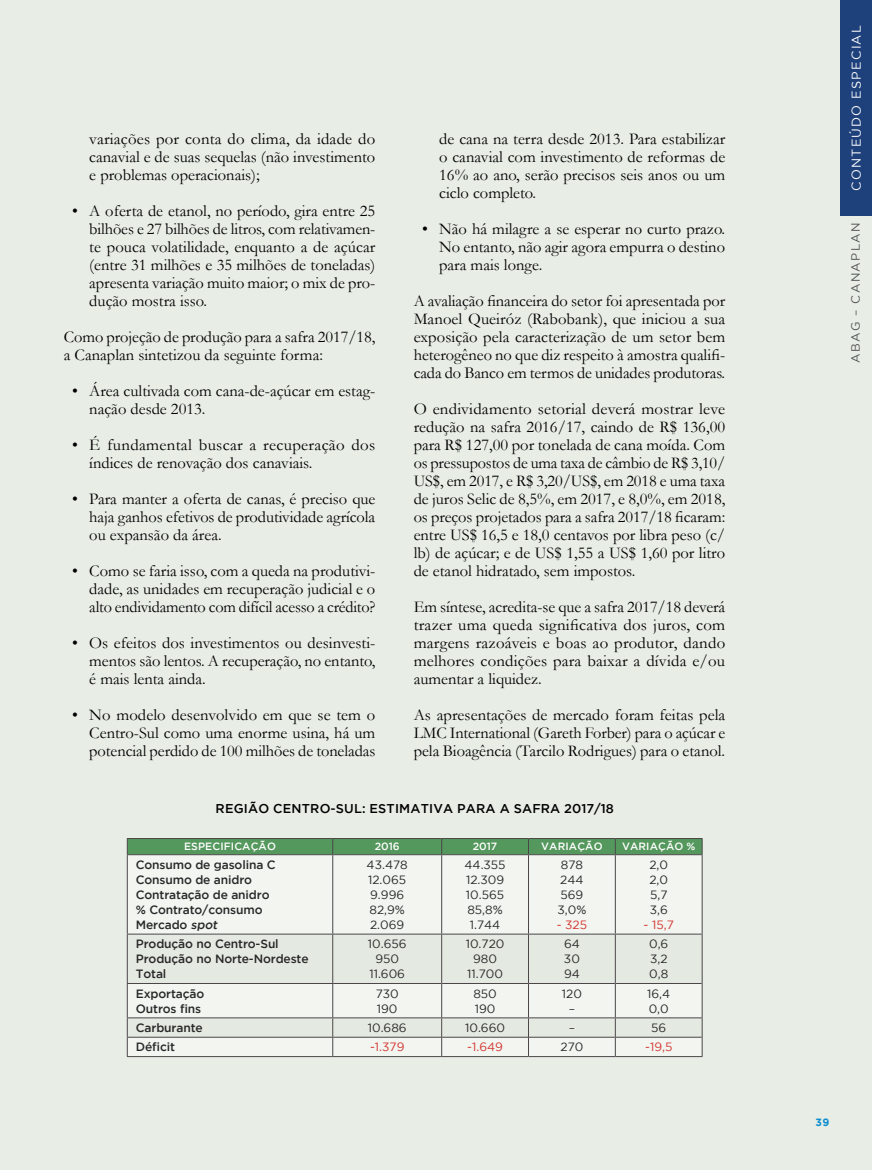
<style>
.page{position:relative;width:872px;height:1170px;background:#fff}
.page>*{position:absolute;margin:0;border:0;box-sizing:border-box;transform-origin:0 0}
.t1{font:16.5px/18px "Garamond";color:#000;text-align:justify}
.t2{font:16.5px/18px "Garamond";letter-spacing:.02em;color:#000}
.t3{font:500 12.75px "Gotham";letter-spacing:.015em;color:#000}
.t4{font:12.75px "Gotham";letter-spacing:.095em;color:#fff}
.t5{font:500 12px/15px "Gotham";letter-spacing:-.01em;color:#292829}
.t6{font:12px/15px "Gotham";color:#292829}
.t7{font:12px "Gotham";color:#d4342e}
.t8{font:12px "Gotham";letter-spacing:.115em;color:#515254}
.t9{font:500 10.5px "Gotham";letter-spacing:.015em;color:#fff}
.t10{font:700 10.5px "Gotham";color:#0e8ece}
</style>
<div class="page">
<div style="left:0;top:0;width:872px;height:1169px;background:#e8eee6"></div>
<div style="left:840px;top:0;width:32px;height:216px;background:#1e407b"></div>
<div style="left:128px;top:855px;width:573px;height:201px;background:#f2f5f0"></div>
<svg style="left:128px;top:934px;width:573px;height:102px"></svg>
<hr style="left:127px;top:854px;width:206px;height:1px;background:#4b4749">
<hr style="left:127px;top:982px;width:206px;height:1px;background:#4b4749">
<hr style="left:127px;top:1036px;width:206px;height:1px;background:#4b4749">
<hr style="left:333px;top:854px;width:109px;height:1px;background:#4b4749">
<hr style="left:442px;top:854px;width:86px;height:1px;background:#4b4749">
<hr style="left:528px;top:854px;width:87px;height:1px;background:#4b4749">
<hr style="left:615px;top:854px;width:87px;height:1px;background:#4b4749">
<hr style="left:333px;top:982px;width:108px;height:1px;background:#4b4749">
<hr style="left:442px;top:982px;width:86px;height:1px;background:#4b4749">
<hr style="left:529px;top:982px;width:86px;height:1px;background:#4b4749">
<hr style="left:616px;top:982px;width:85px;height:1px;background:#4b4749">
<hr style="left:333px;top:1036px;width:108px;height:1px;background:#4b4749">
<hr style="left:442px;top:1036px;width:86px;height:1px;background:#4b4749">
<hr style="left:529px;top:1036px;width:86px;height:1px;background:#4b4749">
<hr style="left:616px;top:1036px;width:85px;height:1px;background:#4b4749">
<div style="left:127px;top:838px;width:575px;height:16px;background:#54985d"></div>
<hr style="left:333px;top:838px;width:109px;height:1px;background:#4b4749">
<hr style="left:442px;top:838px;width:86px;height:1px;background:#4b4749">
<hr style="left:528px;top:838px;width:87px;height:1px;background:#4b4749">
<hr style="left:615px;top:838px;width:87px;height:1px;background:#4b4749">
<hr style="left:127px;top:934px;width:1px;height:48px;background:#4b4749">
<hr style="left:332px;top:934px;width:1px;height:48px;background:#4b4749">
<hr style="left:441px;top:934px;width:1px;height:49px;background:#4b4749">
<hr style="left:528px;top:934px;width:1px;height:49px;background:#4b4749">
<hr style="left:615px;top:934px;width:1px;height:49px;background:#4b4749">
<hr style="left:701px;top:934px;width:1px;height:49px;background:#4b4749">
<hr style="left:127px;top:855px;width:1px;height:78px;background:#4b4749">
<hr style="left:127px;top:933px;width:206px;height:1px;background:#4b4749">
<hr style="left:127px;top:983px;width:1px;height:34px;background:#4b4749">
<hr style="left:127px;top:1017px;width:206px;height:1px;background:#4b4749">
<svg style="left:127px;top:1018px;width:1px;height:38px"></svg>
<hr style="left:127px;top:1056px;width:206px;height:1px;background:#4b4749">
<hr style="left:332px;top:855px;width:1px;height:78px;background:#4b4749">
<hr style="left:332px;top:983px;width:1px;height:34px;background:#4b4749">
<svg style="left:332px;top:1018px;width:1px;height:38px"></svg>
<hr style="left:441px;top:855px;width:1px;height:78px;background:#4b4749">
<hr style="left:528px;top:855px;width:1px;height:78px;background:#4b4749">
<hr style="left:615px;top:855px;width:1px;height:78px;background:#4b4749">
<hr style="left:701px;top:855px;width:1px;height:78px;background:#4b4749">
<hr style="left:441px;top:983px;width:1px;height:34px;background:#4b4749">
<hr style="left:528px;top:983px;width:1px;height:34px;background:#4b4749">
<hr style="left:615px;top:983px;width:1px;height:34px;background:#4b4749">
<hr style="left:701px;top:983px;width:1px;height:34px;background:#4b4749">
<svg style="left:441px;top:1018px;width:1px;height:38px"></svg>
<svg style="left:528px;top:1018px;width:1px;height:38px"></svg>
<svg style="left:615px;top:1018px;width:1px;height:38px"></svg>
<svg style="left:701px;top:1018px;width:1px;height:38px"></svg>
<hr style="left:333px;top:933px;width:109px;height:1px;background:#4b4749">
<hr style="left:333px;top:1017px;width:109px;height:1px;background:#4b4749">
<hr style="left:333px;top:1056px;width:109px;height:1px;background:#4b4749">
<hr style="left:442px;top:933px;width:86px;height:1px;background:#4b4749">
<hr style="left:528px;top:933px;width:87px;height:1px;background:#4b4749">
<hr style="left:615px;top:933px;width:87px;height:1px;background:#4b4749">
<hr style="left:442px;top:1017px;width:86px;height:1px;background:#4b4749">
<hr style="left:528px;top:1017px;width:87px;height:1px;background:#4b4749">
<hr style="left:615px;top:1017px;width:87px;height:1px;background:#4b4749">
<hr style="left:442px;top:1056px;width:86px;height:1px;background:#4b4749">
<hr style="left:528px;top:1056px;width:87px;height:1px;background:#4b4749">
<hr style="left:615px;top:1056px;width:87px;height:1px;background:#4b4749">
<p class="t1" style="left:89px;top:130px;width:287px">variações por conta do clima, da idade do canavial e de suas sequelas (não investimento e problemas operacionais);</p>
<p class="t1" style="left:89px;top:202px;width:287px;text-indent:-17px">• A oferta de etanol, no período, gira entre 25 bilhões e 27 bilhões de litros, com relativamen&shy;te pouca volatilidade, enquanto a de açúcar (entre 31 milhões e 35 milhões de toneladas) apresenta variação muito maior; o mix de pro&shy;dução mostra isso.</p>
<p class="t1" style="left:64px;top:328px;width:313px">Como projeção de produção para a safra 2017/18, a Canaplan sintetizou da seguinte forma:</p>
<p class="t1" style="left:89px;top:382px;width:287px;text-indent:-17px">• Área cultivada com cana-de-açúcar em estag&shy;nação desde 2013.</p>
<p class="t2" style="left:89px;top:436px;width:287px;text-indent:-17px">• É fundamental buscar a recuperação dos índices de renovação dos canaviais.</p>
<p class="t1" style="left:89px;top:490px;width:287px;text-indent:-17px">• Para manter a oferta de canas, é preciso que haja ganhos efetivos de produtividade agrícola ou expansão da área.</p>
<p class="t1" style="left:89px;top:562px;width:288px;text-indent:-17px">• Como se faria isso, com a queda na produtivi&shy;dade, as unidades em recuperação judicial e o alto endividamento com difícil acesso a crédito?</p>
<p class="t1" style="left:89px;top:634px;width:287px;text-indent:-17px">• Os efeitos dos investimentos ou desinvesti&shy;mentos são lentos. A recuperação, no entanto, é mais lenta ainda.</p>
<p class="t1" style="left:89px;top:706px;width:287px;text-indent:-17px">• No modelo desenvolvido em que se tem o Centro-Sul como uma enorme usina, há um potencial perdido de 100 milhões de toneladas</p>
<p class="t1" style="left:439px;top:130px;width:287px">de cana na terra desde 2013. Para estabilizar o canavial com investimento de reformas de 16% ao ano, serão precisos seis anos ou um ciclo completo.</p>
<p class="t1" style="left:439px;top:220px;width:287px;text-indent:-17px">• Não há milagre a se esperar no curto prazo.<br>No entanto, não agir agora empurra o destino para mais longe.</p>
<p class="t1" style="left:414px;top:292px;width:313px">A avaliação financeira do setor foi apresentada por Manoel Queiróz (Rabobank), que iniciou a sua exposição pela caracterização de um setor bem heterogêneo no que diz respeito à amostra qualifi&shy;cada do Banco em termos de unidades produtoras.</p>
<p class="t1" style="left:414px;top:400px;width:313px">O endividamento setorial deverá mostrar leve redução na safra 2016/17, caindo de R$ 136,00 para R$ 127,00 por tonelada de cana moída. Com os pressupostos de uma taxa de câmbio de R$ 3,10/ US$, em 2017, e R$ 3,20/US$, em 2018 e uma taxa de juros Selic de 8,5%, em 2017, e 8,0%, em 2018, os preços projetados para a safra 2017/18 ficaram: entre US$ 16,5 e 18,0 centavos por libra peso (c/ lb) de açúcar; e de US$ 1,55 a US$ 1,60 por litro de etanol hidratado, sem impostos.</p>
<p class="t1" style="left:414px;top:598px;width:313px">Em síntese, acredita-se que a safra 2017/18 deverá trazer uma queda significativa dos juros, com margens razoáveis e boas ao produtor, dando melhores condições para baixar a dívida e/ou aumentar a liquidez.</p>
<p class="t1" style="left:414px;top:706px;width:313px">As apresentações de mercado foram feitas pela LMC International (Gareth Forber) para o açúcar e pela Bioagência (Tarcilo Rodrigues) para o etanol.</p>
<p class="t3" style="left:216px;top:801px;width:400px">REGIÃO CENTRO-SUL: ESTIMATIVA PARA A SAFRA 2017/18</p>
<p class="t9" style="left:184px;top:840px;width:93px">ESPECIFICAÇÃO</p>
<p class="t9" style="left:375px;top:840px;width:27px">2016</p>
<p class="t9" style="left:473px;top:840px;width:26px">2017</p>
<p class="t9" style="left:541px;top:840px;width:63px">VARIAÇÃO</p>
<p class="t9" style="left:622px;top:840px;width:75px">VARIAÇÃO %</p>
<p class="t5" style="left:136px;top:856px;width:141px">Consumo de gasolina C<br>Consumo de anidro<br>Contratação de anidro % Contrato/consumo<br>Mercado spot</p>
<p class="t6" style="left:367px;top:856px;width:43px">43.478<br>12.065<br>9.996<br>82,9%<br>2.069</p>
<p class="t6" style="left:464px;top:856px;width:43px;text-align:center">44.355<br>12.309<br>10.565<br>85,8%<br>1.744</p>
<p class="t6" style="left:557px;top:856px;width:30px">878<br>244<br>569<br>3,0%</p>
<p class="t6" style="left:649px;top:856px;width:20px;text-align:justify">2,0<br>2,0<br>5,7<br>3,6</p>
<p class="t7" style="left:643px;top:917px;width:32px">- 15,7</p>
<p class="t7" style="left:557px;top:917px;width:32px">- 325</p>
<p class="t5" style="left:136px;top:936px;width:174px">Produção no Centro-Sul<br>Produção no Norte-Nordeste<br>Total</p>
<p class="t6" style="left:368px;top:936px;width:40px;text-align:center">10.656<br>950<br>11.606</p>
<p class="t6" style="left:466px;top:936px;width:40px;text-align:center">10.720<br>980<br>11.700</p>
<p class="t6" style="left:564px;top:936px;width:17px;text-align:justify">64<br>30<br>94</p>
<p class="t6" style="left:649px;top:936px;width:21px;text-align:justify">0,6<br>3,2<br>0,8</p>
<p class="t5" style="left:136px;top:985px;width:70px">Exportação<br>Outros fins</p>
<p class="t6" style="left:376px;top:985px;width:25px">730<br>190</p>
<p class="t6" style="left:473px;top:985px;width:25px">850<br>190</p>
<p class="t6" style="left:562px;top:985px;width:22px">120</p>
<p class="t6" style="left:647px;top:985px;width:25px">16,4<br>0,0</p>
<p class="t5" style="left:136px;top:1019px;width:68px">Carburante</p>
<p class="t6" style="left:368px;top:1019px;width:40px">10.686</p>
<p class="t6" style="left:465px;top:1019px;width:41px">10.660</p>
<p class="t6" style="left:569px;top:1019px;width:8px">–</p>
<p class="t6" style="left:651px;top:1019px;width:17px">56</p>
<p class="t5" style="left:136px;top:1039px;width:41px">Déficit</p>
<p class="t7" style="left:370px;top:1040px;width:36px">-1.379</p>
<p class="t7" style="left:467px;top:1040px;width:37px">-1.649</p>
<p class="t6" style="left:560px;top:1039px;width:24px">270</p>
<p class="t7" style="left:645px;top:1040px;width:29px">-19,5</p>
<p class="t4" style="left:849px;top:191px;width:167px;rotate:-90deg">CONTEÚDO ESPECIAL</p>
<p class="t8" style="left:849px;top:363px;width:142px;rotate:-90deg">ABAG – CANAPLAN</p>
<p class="t10" style="left:815px;top:1116px;width:15px">39</p>
</div>
